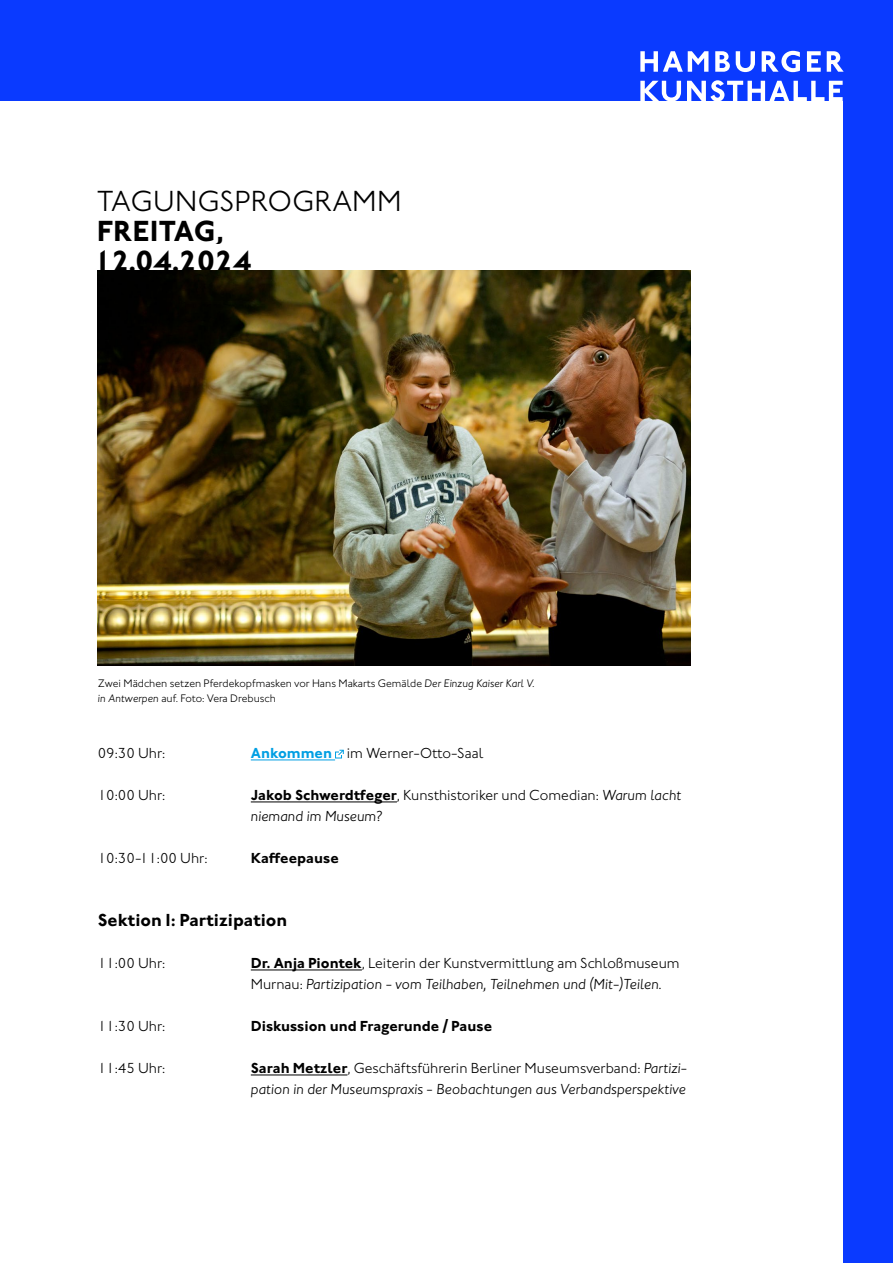
<style>
.page{position:relative;width:893px;height:1263px;background:#0a3aff}
.page>*{position:absolute;margin:0;border:0;box-sizing:border-box;transform-origin:0 0}
.Headline_Programm{font:700 30px "ITC Johnstonfor HKH";color:#000}
.Headline_Programm-2{font:300 30px "ITC Johnstonfor HKH";letter-spacing:.01em;color:#000}
.Copy_Programm_Tab{font:700 18px "ITC Johnstonfor HKH";color:#000}
.Copy_Programm_Tab-2{font:italic 300 15px/21px "ITC Johnstonfor HKH";color:#000}
.Copy_Programm_Tab-3{font:300 15px/21px "ITC Johnstonfor HKH";color:#000}
.Copy_Programm_Tab-4{font:700 15px "ITC Johnstonfor HKH";color:#000}
.t1{font:300 11.25px/15px "ITC Johnstonfor HKH";color:#000}
.s1{font-style:italic}
.s2{font-weight:700;color:#009fe3}
.s3{font-weight:700}
.s4{font-weight:700;font-style:normal}
.s5{font-style:normal}
</style>
<div class="page">
<div style="left:0;top:101px;width:843px;height:1162px;background:#fff"></div>
<svg style="left:640px;top:51px;width:204px;height:50px"></svg>
<hr style="left:251px;top:759px;width:84px;height:1px;background:#009fe3">
<hr style="left:251px;top:801px;width:146px;height:1px;background:#000">
<hr style="left:251px;top:969px;width:111px;height:1px;background:#000">
<hr style="left:251px;top:1074px;width:96px;height:1px;background:#000">
<div style="left:335px;top:751px;width:7px;height:7px;border:1px solid #009fe3"></div>
<svg style="left:337px;top:749px;width:7px;height:7px"></svg>
<img style="left:98px;top:271px;width:592px;height:395px">
<p class="Headline_Programm-2" style="left:97px;top:183px;width:306px">TAGUNGSPROGRAMM</p>
<p class="Headline_Programm" style="left:97px;top:213px;width:129px">FREITAG,</p>
<p class="Headline_Programm" style="left:94px;top:243px;width:159px">12.04.2024</p>
<p class="t1" style="left:98px;top:675px;width:438px">Zwei Mädchen setzen Pferdekopfmasken vor Hans Makarts Gemälde <span class="s1">Der Einzug Kaiser Karl V. in Antwerpen</span> auf. Foto: Vera Drebusch</p>
<p class="Copy_Programm_Tab-3" style="left:98px;top:743px;width:69px">09:30 Uhr:</p>
<p class="Copy_Programm_Tab-3" style="left:251px;top:743px;width:234px"><span class="s2">Ankommen</span> im Werner-Otto-Saal</p>
<p class="Copy_Programm_Tab-3" style="left:98px;top:785px;width:69px">10:00 Uhr:</p>
<p class="Copy_Programm_Tab-3" style="left:251px;top:785px;width:432px"><span class="s3">Jakob Schwerdtfeger</span>, Kunsthistoriker und Comedian: <span class="s1">Warum lacht niemand im Museum?</span></p>
<p class="Copy_Programm_Tab-3" style="left:98px;top:848px;width:111px">10:30-11:00 Uhr:</p>
<p class="Copy_Programm_Tab-4" style="left:251px;top:849px;width:89px">Kaffeepause</p>
<p class="Copy_Programm_Tab" style="left:98px;top:909px;width:191px">Sektion I: Partizipation</p>
<p class="Copy_Programm_Tab-3" style="left:98px;top:953px;width:69px">11:00 Uhr:</p>
<p class="Copy_Programm_Tab-2" style="left:251px;top:953px;width:430px"><span class="s4">Dr. Anja Piontek</span><span class="s5">, Leiterin der Kunstvermittlung am Schloßmuseum<br>Murnau:</span> Partizipation - vom Teilhaben, Teilnehmen und (Mit-)Teilen.</p>
<p class="Copy_Programm_Tab-3" style="left:98px;top:1016px;width:69px">11:30 Uhr:</p>
<p class="Copy_Programm_Tab-4" style="left:251px;top:1017px;width:243px">Diskussion und Fragerunde / Pause</p>
<p class="Copy_Programm_Tab-3" style="left:98px;top:1058px;width:69px">11:45 Uhr:</p>
<p class="Copy_Programm_Tab-2" style="left:251px;top:1058px;width:438px"><span class="s4">Sarah Metzler</span><span class="s5">, Geschäftsführerin Berliner Museumsverband:</span> Partizi&shy;pation in der Museumspraxis - Beobachtungen aus Verbandsperspektive</p>
</div>
